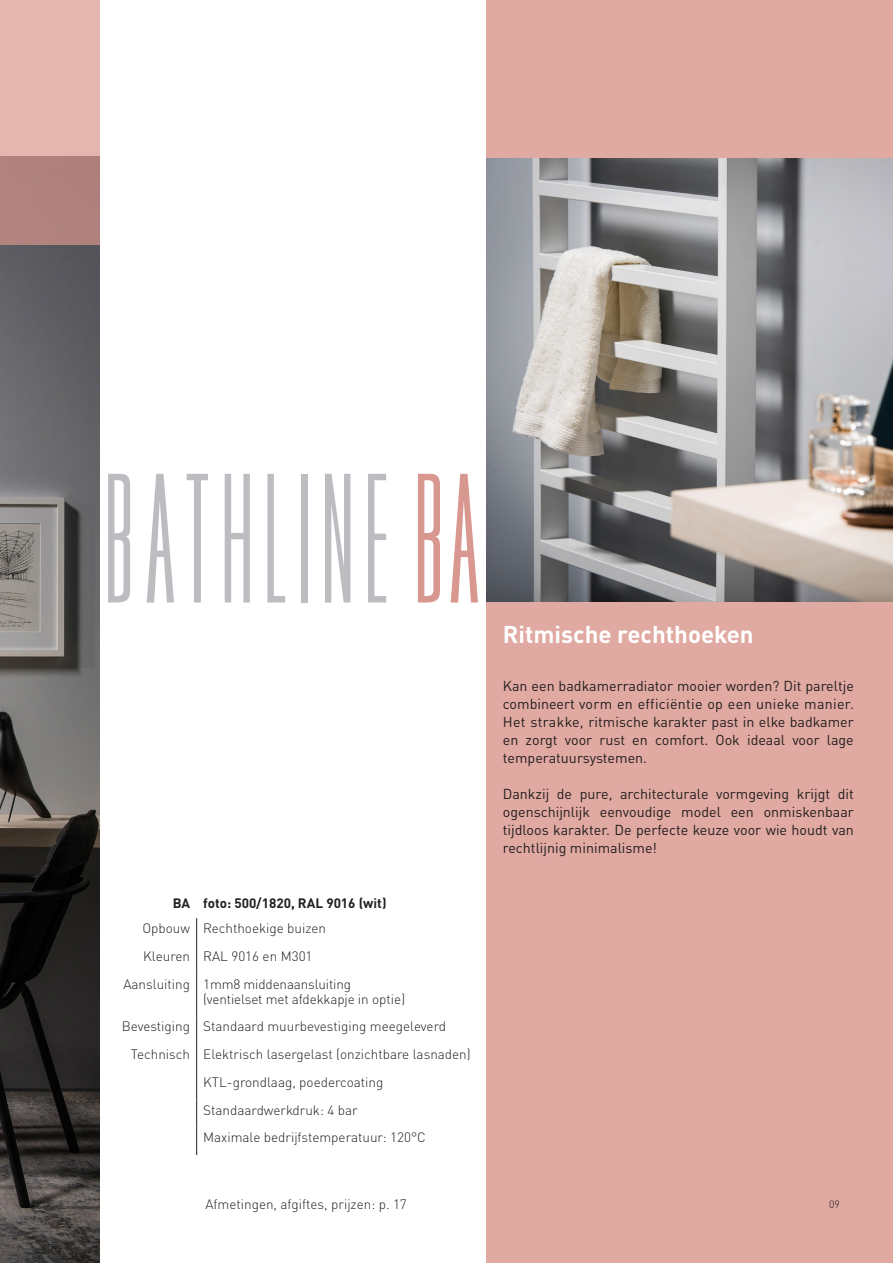
<style>
.page{position:relative;width:893px;height:1263px;background:#fff}
.page>*{position:absolute;margin:0;border:0;box-sizing:border-box;transform-origin:0 0}
.t1{font:195px "Bee Two";letter-spacing:.05em;color:#bcbdc0}
.t2{font:700 24px "DIN Pro";color:#fff}
.t3{font:14.25px/18px "DIN Pro";color:#231f20;text-align:justify}
.t4{font:300 13.5px "DIN Pro";color:#231f20}
.t5{font:700 13.5px "DIN Pro";color:#231f20}
.t6{font:300 10.5px "DIN Pro";color:#231f20}
.s1{color:#d8978f}
</style>
<div class="page">
<div style="left:487px;top:0;width:406px;height:602px;background:#e0a9a1"></div>
<img style="left:487px;top:159px;width:406px;height:443px">
<div style="left:487px;top:602px;width:406px;height:661px;background:#e0a9a1"></div>
<img style="left:0;top:244px;width:100px;height:1019px">
<svg style="left:196px;top:918px;width:1px;height:56px"></svg>
<hr style="left:196px;top:974px;width:1px;height:42px;background:#231f20">
<svg style="left:196px;top:1016px;width:1px;height:139px"></svg>
<svg style="left:0;top:0;width:100px;height:244px;fill:#e3b6b0"></svg>
<p class="t1" style="left:104px;top:437px;width:378px">BATHLINE<span class="s1">BA</span></p>
<p class="t5" style="left:173px;top:892px;width:19px">BA</p>
<p class="t5" style="left:203px;top:892px;width:185px">foto: 500/1820, RAL 9016 (wit)</p>
<p class="t4" style="left:142px;top:918px;width:49px">Opbouw</p>
<p class="t4" style="left:203px;top:918px;width:124px">Rechthoekige buizen</p>
<p class="t4" style="left:143px;top:946px;width:48px">Kleuren</p>
<p class="t4" style="left:203px;top:946px;width:111px">RAL 9016 en M301</p>
<p class="t4" style="left:123px;top:973px;width:68px">Aansluiting</p>
<p class="t4" style="left:203px;top:973px;width:149px">1mm8 middenaansluiting</p>
<p class="t4" style="left:203px;top:988px;width:203px">(ventielset met afdekkapje in optie)</p>
<p class="t4" style="left:122px;top:1016px;width:70px">Bevestiging</p>
<p class="t4" style="left:203px;top:1016px;width:244px">Standaard muurbevestiging meegeleverd</p>
<p class="t4" style="left:131px;top:1044px;width:61px">Technisch</p>
<p class="t4" style="left:203px;top:1044px;width:269px">Elektrisch lasergelast (onzichtbare lasnaden)</p>
<p class="t4" style="left:203px;top:1071px;width:182px">KTL-grondlaag, poedercoating</p>
<p class="t4" style="left:203px;top:1099px;width:156px">Standaardwerkdruk: 4 bar</p>
<p class="t4" style="left:203px;top:1127px;width:224px">Maximale bedrijfstemperatuur: 120°C</p>
<p class="t2" style="left:503px;top:615px;width:252px">Ritmische rechthoeken</p>
<p class="t3" style="left:503px;top:676px;width:353px">Kan een badkamerradiator mooier worden? Dit pareltje combineert vorm en efficiëntie op een unieke manier.<br>Het strakke, ritmische karakter past in elke badkamer en zorgt voor rust en comfort. Ook ideaal voor lage temperatuursystemen.</p>
<p class="t3" style="left:503px;top:784px;width:353px">Dankzij de pure, architecturale vormgeving krijgt dit ogenschijnlijk eenvoudige model een onmiskenbaar tijdloos karakter. De perfecte keuze voor wie houdt van rechtlijnig minimalisme!</p>
<p class="t4" style="left:205px;top:1193px;width:203px">Afmetingen, afgiftes, prijzen: p. 17</p>
<p class="t6" style="left:829px;top:1196px;width:12px">09</p>
</div>
